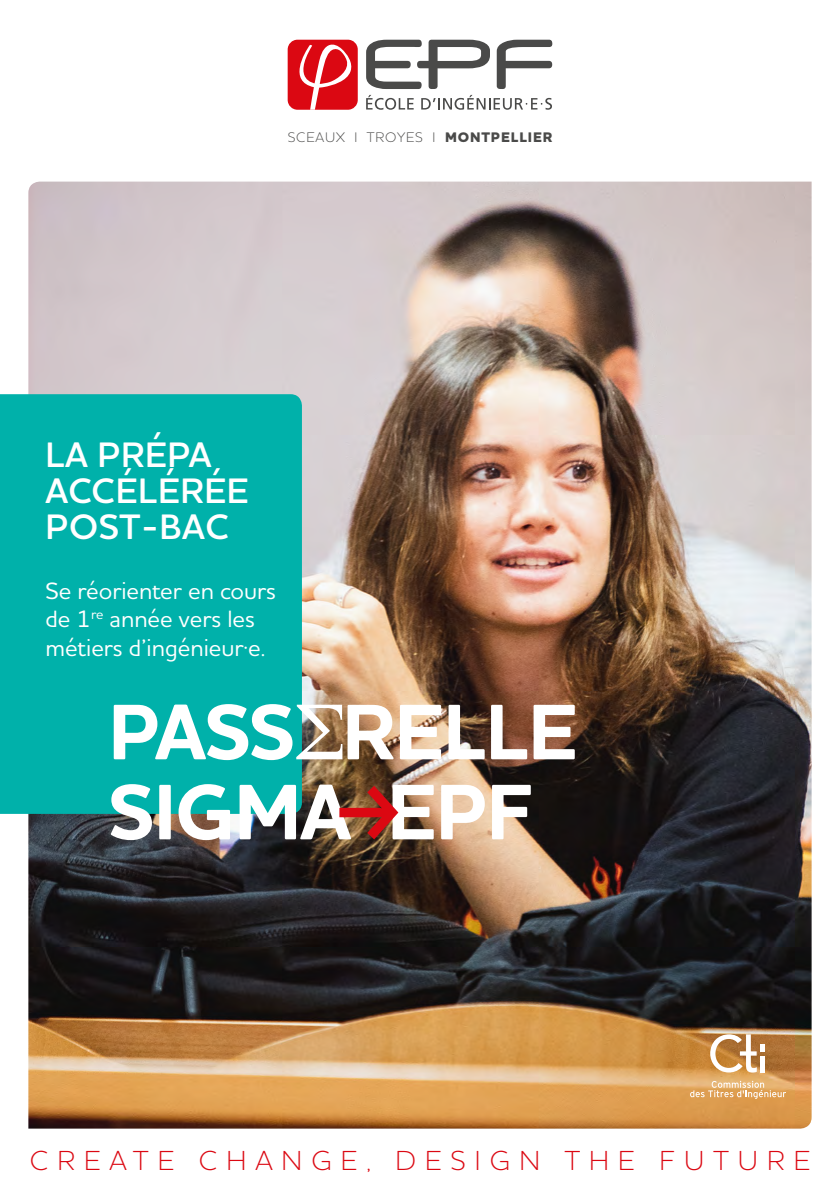
<style>
.page{position:relative;width:840px;height:1191px;background:#fff}
.page>*{position:absolute;margin:0;border:0;box-sizing:border-box;transform-origin:0 0}
.t1{font:700 80px/80px "Houschka Pro";letter-spacing:-.01em;color:#fff}
.t2{font:600 36px/36px "Houschka Pro";letter-spacing:.015em;color:#fff}
.t3{font:300 28px "Houschka Pro";letter-spacing:.325em;color:#db0812}
.t4{font:500 24px/28.8px "Houschka Pro";color:#fff}
.t5{font:300 14px "Houschka Pro";letter-spacing:.06em;color:#4a4a49}
.s1{font-weight:800}
</style>
<div class="page">
<img style="left:28px;top:182px;width:783px;height:946px">
<div style="left:0;top:394px;width:302px;height:420px;background:#00b1aa"></div>
<svg style="left:709px;top:1034px;width:56px;height:38px"></svg>
<svg style="left:689px;top:1080px;width:96px;height:19px;background:#e7b87d"></svg>
<div style="left:287px;top:40px;width:70px;height:70px;background:#db0812;border-radius:10px"></div>
<svg style="left:366px;top:40px;width:123px;height:49px"></svg>
<svg style="left:496px;top:40px;width:56px;height:49px"></svg>
<svg style="left:287px;top:43px;width:66px;height:67px"></svg>
<svg style="left:366px;top:95px;width:47px;height:15px"></svg>
<svg style="left:421px;top:95px;width:130px;height:15px"></svg>
<svg style="left:339px;top:786px;width:59px;height:53px;background:#913a27"></svg>
<svg style="left:296px;top:704px;width:46px;height:55px"></svg>
<p class="t5" style="left:287px;top:128px;width:266px">SCEAUX I TROYES I <span class="s1">MONTPELLIER</span></p>
<h2 class="t2" style="left:45px;top:436px;width:205px">LA PRÉPA<br>ACCÉLÉRÉE<br>POST-BAC</h2>
<p class="t4" style="left:45px;top:575px;width:232px">Se réorienter en cours de 1<sup>re</sup> année vers les métiers d’ingénieur·e.</p>
<h1 class="t1" style="left:108px;top:693px;width:470px">PASS RELLE<br>SIGMA EPF</h1>
<p class="t3" style="left:30px;top:1143px;width:781px">CREATE CHANGE, DESIGN THE FUTURE</p>
</div>
